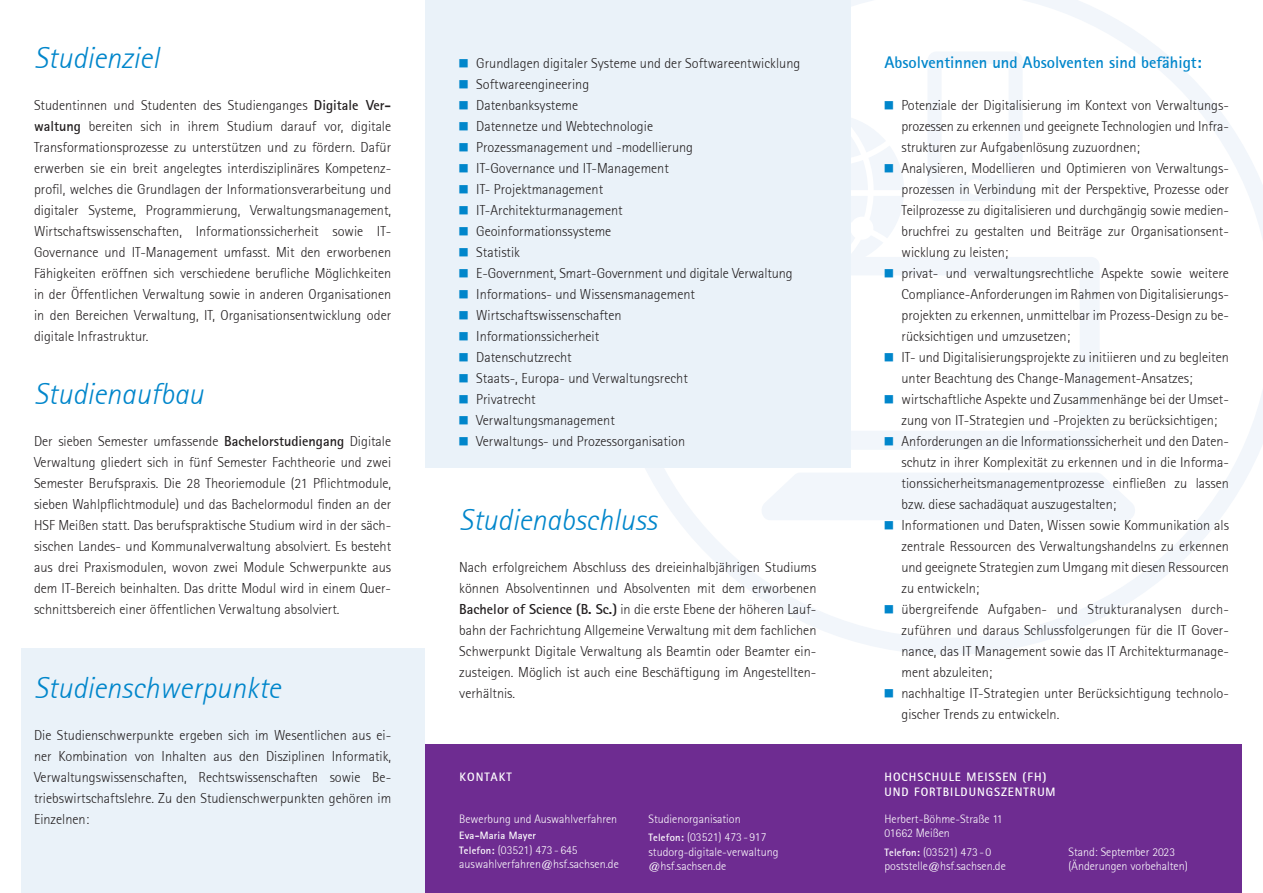
<style>
.page{position:relative;width:1263px;height:893px;background:#fff}
.page>*{position:absolute;margin:0;border:0;box-sizing:border-box;transform-origin:0 0}
.t1{font:italic 300 30px "Rotis Sans Serif";color:#0086cb}
.t2{font:700 16.5px "Rotis Sans Serif";color:#0086cb}
.t3{font:300 14.25px/21px "Rotis Sans Serif";color:#231f20;text-align:justify}
.t4{font:300 12px/14.4px "Rotis Sans Serif";color:#fff}
.t5{font:700 12px/14.4px "Rotis Sans Serif";letter-spacing:.08em;color:#fff}
.t6{font:700 10.5px "Rotis Sans Serif";letter-spacing:.02em;color:#fff}
.s1{font-weight:700}
.s2{font-weight:700;font-size:10.5px}
</style>
<div class="page">
<svg style="left:608px;top:0;width:655px;height:655px"></svg>
<svg style="left:927px;top:51px;width:96px;height:150px"></svg>
<div style="left:425px;top:0;width:425px;height:467px;background:#eaf2f9"></div>
<div style="left:21px;top:648px;width:404px;height:245px;background:#eaf2f9"></div>
<div style="left:425px;top:744px;width:817px;height:149px;background:#6e2c91"></div>
<svg style="left:850px;top:101px;width:54px;height:89px"></svg>
<svg style="left:850px;top:196px;width:54px;height:82px"></svg>
<svg style="left:885px;top:353px;width:8px;height:9px"></svg>
<svg style="left:885px;top:395px;width:8px;height:9px"></svg>
<svg style="left:885px;top:437px;width:8px;height:9px"></svg>
<svg style="left:758px;top:473px;width:380px;height:57px"></svg>
<svg style="left:885px;top:605px;width:8px;height:9px"></svg>
<h1 class="t1" style="left:34px;top:40px;width:126px">Studienziel</h1>
<p class="t3" style="left:34px;top:94px;width:359px">Studentinnen und Studenten des Studienganges <span class="s1">Digitale Ver&shy;waltung</span> bereiten sich in ihrem Studium darauf vor, digitale Transformationsprozesse zu unterstützen und zu fördern. Dafür erwerben sie ein breit angelegtes interdisziplinäres Kompetenz&shy;profil, welches die Grundlagen der Informationsverarbeitung und digitaler Systeme, Programmierung, Verwaltungsmanagement, Wirtschaftswissenschaften, Informationssicherheit sowie IT-Governance und IT-Management umfasst. Mit den erworbenen Fähigkeiten eröffnen sich verschiedene berufliche Möglichkeiten in der Öffentlichen Verwaltung sowie in anderen Organisationen in den Bereichen Verwaltung, IT, Organisationsentwicklung oder digitale Infrastruktur.</p>
<h1 class="t1" style="left:34px;top:376px;width:171px">Studienaufbau</h1>
<p class="t3" style="left:34px;top:430px;width:359px">Der sieben Semester umfassende <span class="s1">Bachelorstudiengang</span> Digitale Verwaltung gliedert sich in fünf Semester Fachtheorie und zwei Semester Berufspraxis. Die 28 Theoriemodule (21 Pflichtmodule, sieben Wahlpflichtmodule) und das Bachelormodul finden an der HSF Meißen statt. Das berufspraktische Studium wird in der säch&shy;sischen Landes- und Kommunalverwaltung absolviert. Es besteht aus drei Praxismodulen, wovon zwei Module Schwerpunkte aus dem IT-Bereich beinhalten. Das dritte Modul wird in einem Quer&shy;schnittsbereich einer öffentlichen Verwaltung absolviert.</p>
<p class="t2" style="left:884px;top:52px;width:319px">Absolventinnen und Absolventen sind befähigt:</p>
<p class="t3" style="left:901px;top:94px;width:329px;text-align:left">Potenziale der Digitalisierung im Kontext von Verwaltungs&shy;prozessen zu erkennen und geeignete Technologien und Infra&shy;strukturen zur Aufgabenlösung zuzuordnen;<br>Analysieren, Modellieren und Optimieren von Verwaltungs&shy;prozessen in Verbindung mit der Perspektive, Prozesse oder Teilprozesse zu digitalisieren und durchgängig sowie medien&shy;bruchfrei zu gestalten und Beiträge zur Organisationsent&shy;wicklung zu leisten;<br>privat- und verwaltungsrechtliche Aspekte sowie weitere Compliance-Anforderungen im Rahmen von Digitalisierungs&shy;projekten zu erkennen, unmittelbar im Prozess-Design zu be&shy;rücksichtigen und umzusetzen;<br>IT- und Digitalisierungsprojekte zu initiieren und zu begleiten unter Beachtung des Change-Management-Ansatzes; wirtschaftliche Aspekte und Zusammenhänge bei der Umset&shy;zung von IT-Strategien und -Projekten zu berücksichtigen; Anforderungen an die Informationssicherheit und den Daten&shy;schutz in ihrer Komplexität zu erkennen und in die Informa&shy;tionssicherheitsmanagementprozesse einfließen zu lassen bzw. diese sachadäquat auszugestalten;<br>Informationen und Daten, Wissen sowie Kommunikation als zentrale Ressourcen des Verwaltungshandelns zu erkennen und geeignete Strategien zum Umgang mit diesen Ressourcen zu entwickeln;<br>übergreifende Aufgaben- und Strukturanalysen durch&shy;zuführen und daraus Schlussfolgerungen für die IT Gover&shy;nance, das IT Management sowie das IT Architekturmanage&shy;ment abzuleiten;<br>nachhaltige IT-Strategien unter Berücksichtigung technolo&shy;gischer Trends zu entwickeln.</p>
<p class="t3" style="left:476px;top:52px;width:326px;text-align:left">Grundlagen digitaler Systeme und der Softwareentwicklung<br>Softwareengineering<br>Datenbanksysteme<br>Datennetze und Webtechnologie<br>Prozessmanagement und -modellierung<br>IT-Governance und IT-Management<br>IT- Projektmanagement<br>IT-Architekturmanagement<br>Geoinformationssysteme<br>Statistik<br>E-Government, Smart-Government und digitale Verwaltung<br>Informations- und Wissensmanagement<br>Wirtschaftswissenschaften<br>Informationssicherheit<br>Datenschutzrecht<br>Staats-, Europa- und Verwaltungsrecht<br>Privatrecht<br>Verwaltungsmanagement<br>Verwaltungs- und Prozessorganisation</p>
<h1 class="t1" style="left:459px;top:502px;width:199px">Studienabschluss</h1>
<p class="t3" style="left:459px;top:556px;width:359px">Nach erfolgreichem Abschluss des dreieinhalbjährigen Studiums können Absolventinnen und Absolventen mit dem erworbenen <span class="s1">Bachelor of Science (B. Sc.)</span> in die erste Ebene der höheren Lauf&shy;bahn der Fachrichtung Allgemeine Verwaltung mit dem fachlichen Schwerpunkt Digitale Verwaltung als Beamtin oder Beamter ein&shy;zusteigen. Möglich ist auch eine Beschäftigung im Angestellten-</p>
<h1 class="t1" style="left:34px;top:670px;width:248px">Studienschwerpunkte</h1>
<p class="t3" style="left:459px;top:683px;width:57px">verhältnis.</p>
<p class="t3" style="left:34px;top:724px;width:359px">Die Studienschwerpunkte ergeben sich im Wesentlichen aus ei&shy;ner Kombination von Inhalten aus den Disziplinen Informatik, Verwaltungswissenschaften, Rechtswissenschaften sowie Be&shy;triebswirtschaftslehre. Zu den Studienschwerpunkten gehören im Einzelnen:</p>
<p class="t5" style="left:460px;top:770px;width:54px">KONTAKT</p>
<p class="t5" style="left:884px;top:770px;width:173px">HOCHSCHULE MEISSEN (FH)<br>UND FORTBILDUNGSZENTRUM</p>
<p class="t4" style="left:648px;top:809px;width:119px;line-height:18.6px">Studienorganisation<br><span class="s2">Telefon:</span> (03521) 473 - 917</p>
<p class="t4" style="left:648px;top:844px;width:131px">studorg-digitale-verwaltung @hsf.sachsen.de</p>
<p class="t4" style="left:884px;top:811px;width:120px">Herbert-Böhme-Straße 11<br>01662 Meißen</p>
<p class="t4" style="left:884px;top:844px;width:123px"><span class="s2">Telefon:</span> (03521) 473 - 0 poststelle@hsf.sachsen.de</p>
<p class="t4" style="left:1068px;top:844px;width:121px">Stand: September 2023 (Änderungen vorbehalten)</p>
<p class="t4" style="left:459px;top:811px;width:160px">Bewerbung und Auswahlverfahren</p>
<p class="t6" style="left:459px;top:829px;width:78px">Eva-Maria Mayer</p>
<p class="t4" style="left:459px;top:842px;width:161px"><span class="s2">Telefon:</span> (03521) 473 - 645 auswahlverfahren@hsf.sachsen.de</p>
</div>
